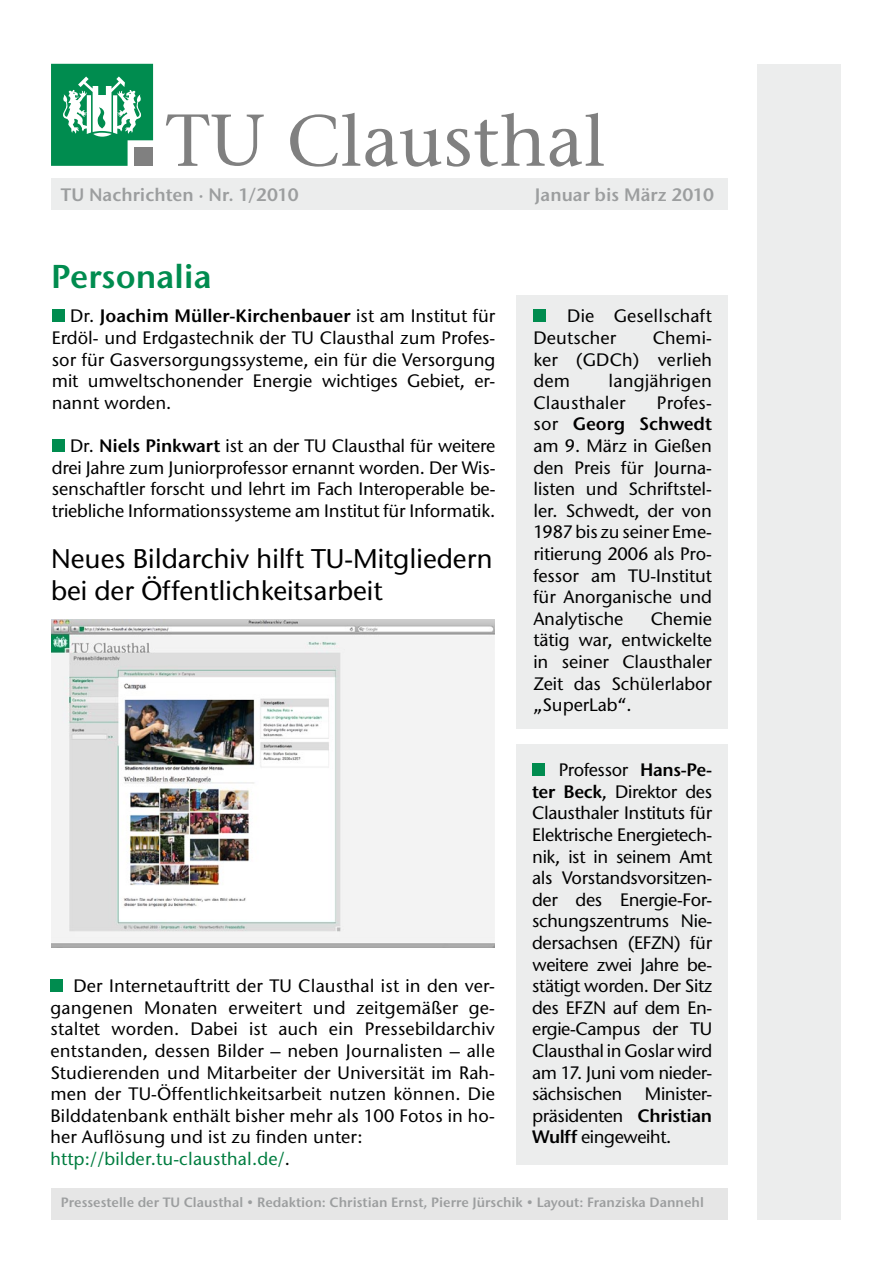
<style>
.page{position:relative;width:893px;height:1263px;background:#fff}
.page>*{position:absolute;margin:0;border:0;box-sizing:border-box;transform-origin:0 0}
.t1{font:600 33px "Stone Sans ITC Std";color:#008c4f}
.t2{font:500 27px/31.5px "Stone Sans ITC Std";color:#000}
.t3{font:500 18px/21.6px "Stone Sans ITC Std";letter-spacing:.01em;color:#000;text-align:justify}
.t4{font:600 18px "Stone Sans ITC Std";color:#9c9e9f}
.t5{font:600 13.5px "Stone Sans ITC Std";color:#9c9e9f}
.s1{font-weight:600}
.s2{color:#007d40}
</style>
<div class="page">
<div style="left:758px;top:65px;width:83px;height:1155px;background:#eceded"></div>
<div style="left:52px;top:310px;width:13px;height:12px;background:#008c4f"></div>
<div style="left:52px;top:439px;width:13px;height:13px;background:#008c4f"></div>
<div style="left:51px;top:179px;width:676px;height:31px;background:#eceded"></div>
<svg style="left:51px;top:64px;width:102px;height:102px"></svg>
<svg style="left:166px;top:114px;width:98px;height:52px"></svg>
<svg style="left:290px;top:113px;width:151px;height:54px"></svg>
<svg style="left:447px;top:113px;width:157px;height:54px"></svg>
<div style="left:516px;top:295px;width:211px;height:434px;background:#eceded"></div>
<div style="left:516px;top:744px;width:211px;height:420px;background:#eceded"></div>
<div style="left:533px;top:310px;width:13px;height:12px;background:#008c4f"></div>
<div style="left:532px;top:763px;width:13px;height:13px;background:#008c4f"></div>
<div style="left:50px;top:979px;width:13px;height:13px;background:#008c4f"></div>
<div style="left:51px;top:1188px;width:676px;height:31px;background:#e6e6e6"></div>
<img style="left:51px;top:620px;width:443px;height:327px">
<p class="t4" style="left:61px;top:183px;width:239px">TU Nachrichten · Nr. 1/2010</p>
<p class="t4" style="left:535px;top:183px;width:181px">Januar bis März 2010</p>
<h1 class="t1" style="left:51px;top:256px;width:162px">Personalia</h1>
<p class="t3" style="left:52px;top:305px;width:445px;text-indent:19px">Dr. <span class="s1">Joachim Müller-Kirchenbauer</span> ist am Institut für Erdöl- und Erdgastechnik der TU Clausthal zum Profes&shy;sor für Gasversorgungssysteme, ein für die Versorgung mit umweltschonender Energie wichtiges Gebiet, er&shy;nannt worden.</p>
<p class="t3" style="left:52px;top:435px;width:445px;text-indent:18px">Dr. <span class="s1">Niels Pinkwart</span> ist an der TU Clausthal für weitere drei Jahre zum Juniorprofessor ernannt worden. Der Wis&shy;senschaftler forscht und lehrt im Fach Interoperable be&shy;triebliche Informationssysteme am Institut für Informatik.</p>
<h2 class="t2" style="left:51px;top:543px;width:443px">Neues Bildarchiv hilft TU-Mitgliedern bei der Öffentlichkeitsarbeit</h2>
<p class="t3" style="left:533px;top:305px;width:180px;text-indent:34px">Die Gesellschaft<br>Deutscher</p>
<p class="t3" style="left:533px;top:327px;width:180px;text-indent:119px">Chemi&shy;ker (GDCh) verlieh dem</p>
<p class="t3" style="left:533px;top:370px;width:180px;text-indent:75px">langjährigen<br>Clausthaler</p>
<p class="t3" style="left:533px;top:392px;width:180px;text-indent:124px">Profes&shy;sor <span class="s1">Georg Schwedt </span>am 9. März in Gießen den Preis für Journa&shy;listen und Schriftstel&shy;ler. Schwedt, der von 1987 bis zu seiner Eme&shy;ritierung 2006 als Pro&shy;fessor am TU-Institut für Anorganische und Analytische</p>
<p class="t3" style="left:533px;top:608px;width:180px;text-indent:117px">Chemie tätig war, entwickelte in seiner Clausthaler Zeit das Schülerlabor „SuperLab“.</p>
<p class="t3" style="left:532px;top:759px;width:182px;text-indent:26px">Professor <span class="s1">Hans-Pe&shy;ter Beck</span>, Direktor des Clausthaler Instituts für Elektrische Energietech&shy;nik, ist in seinem Amt als Vorstandsvorsitzen&shy;der des Energie-For&shy;schungszentrums Nie&shy;dersachsen (EFZN) für weitere zwei Jahre be&shy;stätigt worden. Der Sitz des EFZN auf dem En&shy;ergie-Campus der TU Clausthal in Goslar wird am 17. Juni vom nieder&shy;sächsischen</p>
<p class="t3" style="left:50px;top:975px;width:446px;text-align:left;text-indent:23px">Der Internetauftritt der TU Clausthal ist in den ver&shy;gangenen Monaten erweitert und zeitgemäßer ge&shy;staltet worden. Dabei ist auch ein Pressebildarchiv entstanden, dessen Bilder – neben Journalisten – alle Studierenden und Mitarbeiter der Universität im Rah&shy;men der TU-Öffentlichkeitsarbeit nutzen können. Die Bilddatenbank enthält bisher mehr als 100 Fotos in ho&shy;her Auflösung und ist zu finden unter: <span class="s2">http://bilder.tu-clausthal.de/</span>.</p>
<p class="t5" style="left:61px;top:1194px;width:644px">Pressestelle der TU Clausthal • Redaktion: Christian Ernst, Pierre Jürschik • Layout: Franziska Dannehl</p>
<p class="t3" style="left:532px;top:1083px;width:182px;text-indent:113px">Minister&shy;präsidenten <span class="s1">Christian Wulff</span> eingeweiht.</p>
</div>
